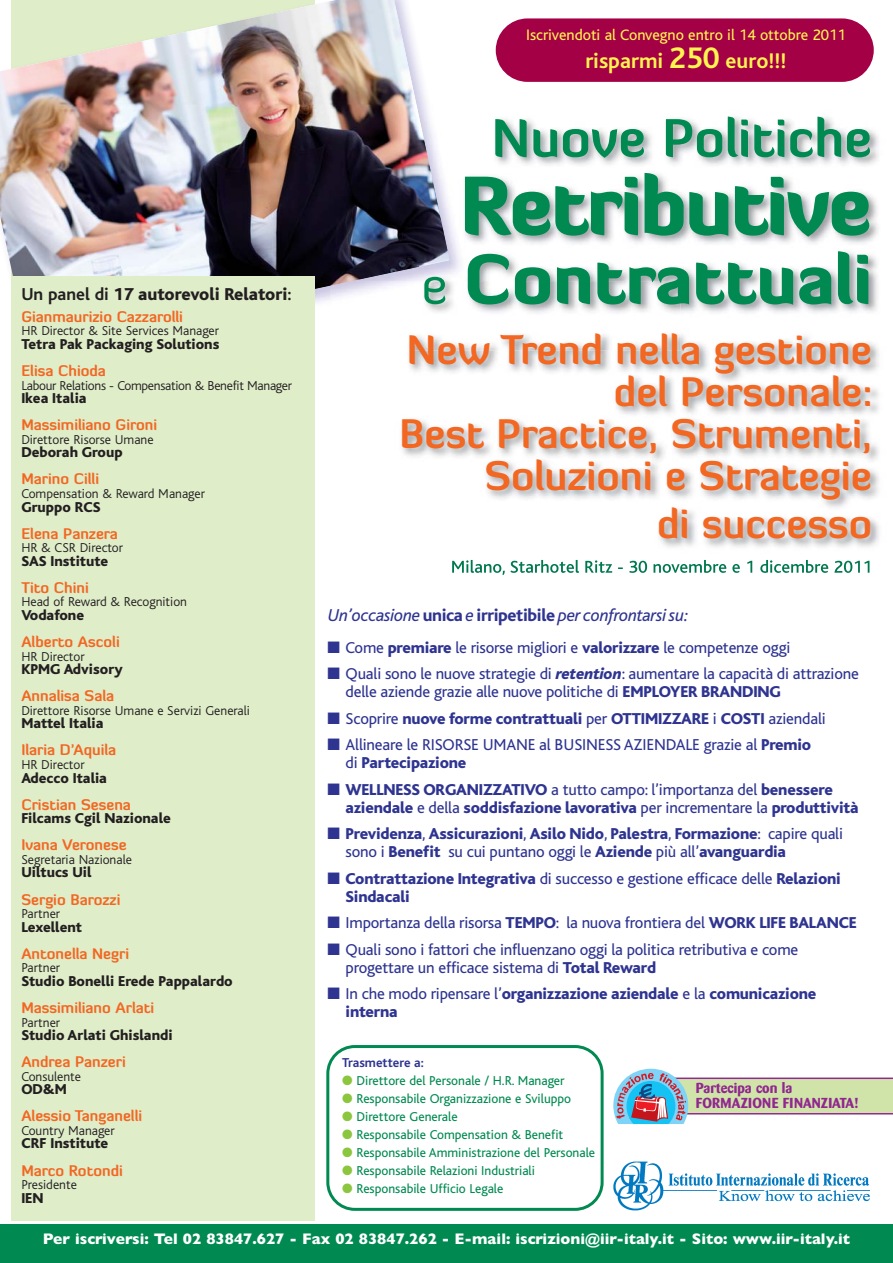
<style>
.page{position:relative;width:893px;height:1263px;background:#fff}
.page>*{position:absolute;margin:0;border:0;box-sizing:border-box;transform-origin:0 0}
.t1{font:900 79.8px "Diavlo";letter-spacing:-.03em;color:#008a52}
.t2{font:900 67.5px "Diavlo";color:#008a52}
.t3{font:700 52.5px "Diavlo";color:#008a52}
.t4{font:700 40.2px/42px "Diavlo";color:#f26722;text-align:right}
.t5{font:700 22.2px "Bliss";color:#fff450}
.t6{font:italic 18px "Bliss";letter-spacing:-.02em;color:#2e3490}
.t7{font:800 18px "Bliss";color:#231f20}
.t8{font:800 16.5px/18px "Bliss";letter-spacing:-.01em;color:#2e3490}
.t9{font:16.5px/18px "Bliss";letter-spacing:-.01em;color:#2e3490}
.t10{font:15.9px "Bliss";color:#fff450}
.t11{font:700 15.45px "Gill Sans";color:#fff}
.t12{font:700 15px "Diavlo";color:#f26722}
.t13{font:800 15px "Bliss";color:#231f20}
.t14{font:700 14.4px/15px "Barmeno";color:#91278f}
.t15{font:300 13.5px "Bliss";color:#231f20}
.t16{font:13.5px "Bliss";color:#008a52}
.t17{font:300 13.5px "Bliss";letter-spacing:-.02em;color:#231f20}
.t18{font:700 13.5px "Bliss";color:#2e3490}
.s1{font-weight:700}
.s2{font-size:31.05px}
.s3{font-weight:400;font-size:52.5px}
.s4{font-weight:800;font-style:normal}
.s5{font-weight:800}
.s6{font-weight:800;font-style:italic}
.s7{font-weight:400}
.s8{color:#8cc63f}
</style>
<div class="page">
<svg style="left:326px;top:1045px;width:277px;height:166px"></svg>
<div style="left:495px;top:18px;width:378px;height:64px;background:#a40046;border-radius:32px"></div>
<div style="left:0;top:1225px;width:892px;height:38px;background:#008a52"></div>
<img style="left:613px;top:1162px;width:257px;height:49px">
<img style="left:0;top:0;width:427px;height:276px">
<div style="left:11px;top:276px;width:304px;height:944px;background:#dfedc9"></div>
<img style="left:402px;top:117px;width:477px;height:456px">
<img style="left:402px;top:281px;width:278px;height:69px">
<img style="left:315px;top:117px;width:156px;height:193px">
<img style="left:46px;top:105px;width:403px;height:184px">
<img style="left:46px;top:276px;width:269px;height:13px">
<img style="left:452px;top:560px;width:122px;height:15px">
<svg style="left:613px;top:1069px;width:279px;height:55px"></svg>
<p class="t7" style="left:21px;top:284px;width:272px"><span class="s1">Un panel di</span> 17 autorevoli Relatori<span class="s1">:</span></p>
<p class="t12" style="left:21px;top:307px;width:163px">Gianmaurizio Cazzarolli</p>
<p class="t15" style="left:21px;top:324px;width:199px">HR Director &amp; Site Services Manager</p>
<p class="t13" style="left:21px;top:336px;width:199px">Tetra Pak Packaging Solutions</p>
<p class="t12" style="left:21px;top:361px;width:86px">Elisa Chioda</p>
<p class="t17" style="left:21px;top:378px;width:272px">Labour Relations - Compensation &amp; Benefit Manager</p>
<p class="t13" style="left:21px;top:390px;width:67px">Ikea Italia</p>
<p class="t12" style="left:21px;top:415px;width:137px">Massimiliano Gironi</p>
<p class="t15" style="left:21px;top:432px;width:134px">Direttore Risorse Umane</p>
<p class="t13" style="left:21px;top:445px;width:103px">Deborah Group</p>
<p class="t12" style="left:21px;top:470px;width:79px">Marino Cilli</p>
<p class="t15" style="left:21px;top:486px;width:185px">Compensation &amp; Reward Manager</p>
<p class="t13" style="left:21px;top:499px;width:81px">Gruppo RCS</p>
<p class="t12" style="left:21px;top:524px;width:98px">Elena Panzera</p>
<p class="t15" style="left:21px;top:541px;width:103px">HR &amp; CSR Director</p>
<p class="t13" style="left:21px;top:553px;width:88px">SAS Institute</p>
<p class="t12" style="left:21px;top:578px;width:69px">Tito Chini</p>
<p class="t15" style="left:21px;top:595px;width:167px">Head of Reward &amp; Recognition</p>
<p class="t13" style="left:21px;top:607px;width:64px">Vodafone</p>
<p class="t12" style="left:21px;top:632px;width:100px">Alberto Ascoli</p>
<p class="t15" style="left:21px;top:649px;width:65px">HR Director</p>
<p class="t13" style="left:21px;top:661px;width:103px">KPMG Advisory</p>
<p class="t12" style="left:21px;top:686px;width:94px">Annalisa Sala</p>
<p class="t15" style="left:21px;top:703px;width:230px">Direttore Risorse Umane e Servizi Generali</p>
<p class="t13" style="left:21px;top:716px;width:84px">Mattel Italia</p>
<p class="t12" style="left:21px;top:741px;width:96px">Ilaria D’Aquila</p>
<p class="t15" style="left:21px;top:757px;width:65px">HR Director</p>
<p class="t13" style="left:21px;top:770px;width:87px">Adecco Italia</p>
<p class="t12" style="left:21px;top:795px;width:111px">Cristian Sesena</p>
<p class="t13" style="left:21px;top:811px;width:151px">Filcams Cgil Nazionale</p>
<p class="t12" style="left:21px;top:835px;width:107px">Ivana Veronese</p>
<p class="t15" style="left:21px;top:852px;width:112px">Segretaria Nazionale</p>
<p class="t13" style="left:21px;top:865px;width:72px">Uiltucs Uil</p>
<p class="t12" style="left:21px;top:890px;width:101px">Sergio Barozzi</p>
<p class="t15" style="left:21px;top:907px;width:40px">Partner</p>
<p class="t13" style="left:21px;top:919px;width:62px">Lexellent</p>
<p class="t12" style="left:21px;top:944px;width:109px">Antonella Negri</p>
<p class="t15" style="left:21px;top:961px;width:40px">Partner</p>
<p class="t13" style="left:21px;top:973px;width:213px">Studio Bonelli Erede Pappalardo</p>
<p class="t12" style="left:21px;top:998px;width:134px">Massimiliano Arlati</p>
<p class="t15" style="left:21px;top:1015px;width:40px">Partner</p>
<p class="t13" style="left:21px;top:1027px;width:153px">Studio Arlati Ghislandi</p>
<p class="t12" style="left:21px;top:1052px;width:106px">Andrea Panzeri</p>
<p class="t15" style="left:21px;top:1069px;width:61px">Consulente</p>
<p class="t13" style="left:21px;top:1082px;width:47px">OD&amp;M</p>
<p class="t12" style="left:21px;top:1106px;width:122px">Alessio Tanganelli</p>
<p class="t15" style="left:21px;top:1123px;width:95px">Country Manager</p>
<p class="t13" style="left:21px;top:1136px;width:88px">CRF Institute</p>
<p class="t12" style="left:21px;top:1161px;width:103px">Marco Rotondi</p>
<p class="t15" style="left:21px;top:1178px;width:57px">Presidente</p>
<p class="t13" style="left:21px;top:1190px;width:24px">IEN</p>
<p class="t10" style="left:526px;top:27px;width:321px">Iscrivendoti al Convegno entro il 14 ottobre 2011</p>
<h3 class="t5" style="left:585px;top:49px;width:203px">risparmi <span class="s2">250</span> euro!!!</h3>
<h3 class="t3" style="left:491px;top:104px;width:382px">Nuove Politiche</h3>
<h1 class="t1" style="left:460px;top:154px;width:414px">Retributive</h1>
<h2 class="t2" style="left:421px;top:235px;width:452px"><span class="s3">e</span> Contrattuali</h2>
<h3 class="t4" style="left:399px;top:328px;width:474px">New Trend nella gestione del Personale:<br>Best Practice, Strumenti,<br>Soluzioni e Strategie</h3>
<h3 class="t4" style="left:657px;top:502px;width:216px">di successo</h3>
<p class="t6" style="left:328px;top:606px;width:362px">Un’occasione <span class="s4">unica</span> e <span class="s4">irripetibile</span> per confrontarsi su:</p>
<p class="t9" style="left:327px;top:638px;width:464px">■ Come <span class="s5">premiare</span> le risorse migliori e <span class="s5">valorizzare</span> le competenze oggi</p>
<p class="t9" style="left:345px;top:665px;width:515px;text-indent:-18px">■ Quali sono le nuove strategie di <span class="s6">retention</span>: aumentare la capacità di attrazione delle aziende grazie alle nuove politiche di <span class="s5">EMPLOYER BRANDING</span></p>
<p class="t8" style="left:327px;top:710px;width:500px">■ <span class="s7">Scoprire</span> nuove forme contrattuali <span class="s7">per</span> OTTIMIZZARE <span class="s7">i</span> COSTI <span class="s7">aziendali</span></p>
<p class="t9" style="left:345px;top:736px;width:467px;text-indent:-18px">■ Allineare le RISORSE UMANE al BUSINESS AZIENDALE grazie al <span class="s5">Premio </span>di <span class="s5">Partecipazione</span></p>
<p class="t8" style="left:345px;top:781px;width:514px;text-indent:-18px">■ WELLNESS ORGANIZZATIVO <span class="s7">a tutto campo: l’importanza del</span> benessere aziendale <span class="s7">e della</span> soddisfazione lavorativa <span class="s7">per incrementare la</span> produttività</p>
<p class="t8" style="left:345px;top:825px;width:499px;text-indent:-18px">■ Previdenza<span class="s7">,</span> Assicurazioni<span class="s7">,</span> Asilo Nido<span class="s7">,</span> Palestra<span class="s7">,</span> Formazione<span class="s7">: capire quali sono i</span> Benefit <span class="s7">su cui puntano oggi le</span> Aziende <span class="s7">più all’</span>avanguardia</p>
<p class="t8" style="left:345px;top:870px;width:497px;text-indent:-18px">■ Contrattazione Integrativa <span class="s7">di successo e gestione efficace delle</span> Relazioni<br>Sindacali</p>
<p class="t9" style="left:327px;top:914px;width:531px">■ Importanza della risorsa <span class="s5">TEMPO</span>: la nuova frontiera del <span class="s5">WORK LIFE BALANCE</span></p>
<p class="t9" style="left:345px;top:940px;width:454px;text-indent:-18px">■ Quali sono i fattori che influenzano oggi la politica retributiva e come progettare un efficace sistema di <span class="s5">Total Reward</span></p>
<p class="t8" style="left:345px;top:985px;width:472px;text-indent:-18px">■ <span class="s7">In che modo ripensare l’</span>organizzazione aziendale <span class="s7">e la</span> comunicazione interna</p>
<p class="t18" style="left:342px;top:1056px;width:83px">Trasmettere a:</p>
<p class="t16" style="left:342px;top:1074px;width:224px"><span class="s8">●</span> Direttore del Personale / H.R. Manager</p>
<p class="t16" style="left:342px;top:1092px;width:231px"><span class="s8">●</span> Responsabile Organizzazione e Sviluppo</p>
<p class="t16" style="left:342px;top:1110px;width:117px"><span class="s8">●</span> Direttore Generale</p>
<p class="t16" style="left:342px;top:1128px;width:223px"><span class="s8">●</span> Responsabile Compensation &amp; Benefit</p>
<p class="t16" style="left:342px;top:1146px;width:255px"><span class="s8">●</span> Responsabile Amministrazione del Personale</p>
<p class="t16" style="left:342px;top:1164px;width:194px"><span class="s8">●</span> Responsabile Relazioni Industriali</p>
<p class="t16" style="left:342px;top:1182px;width:163px"><span class="s8">●</span> Responsabile Ufficio Legale</p>
<p class="t14" style="left:695px;top:1081px;width:164px">Partecipa con la<br>FORMAZIONE FINANZIATA!</p>
<p class="t11" style="left:43px;top:1229px;width:808px">Per iscriversi: Tel 02 83847.627 - Fax 02 83847.262 - E-mail: iscrizioni@iir-italy.it - Sito: www.iir-italy.it</p>
</div>
